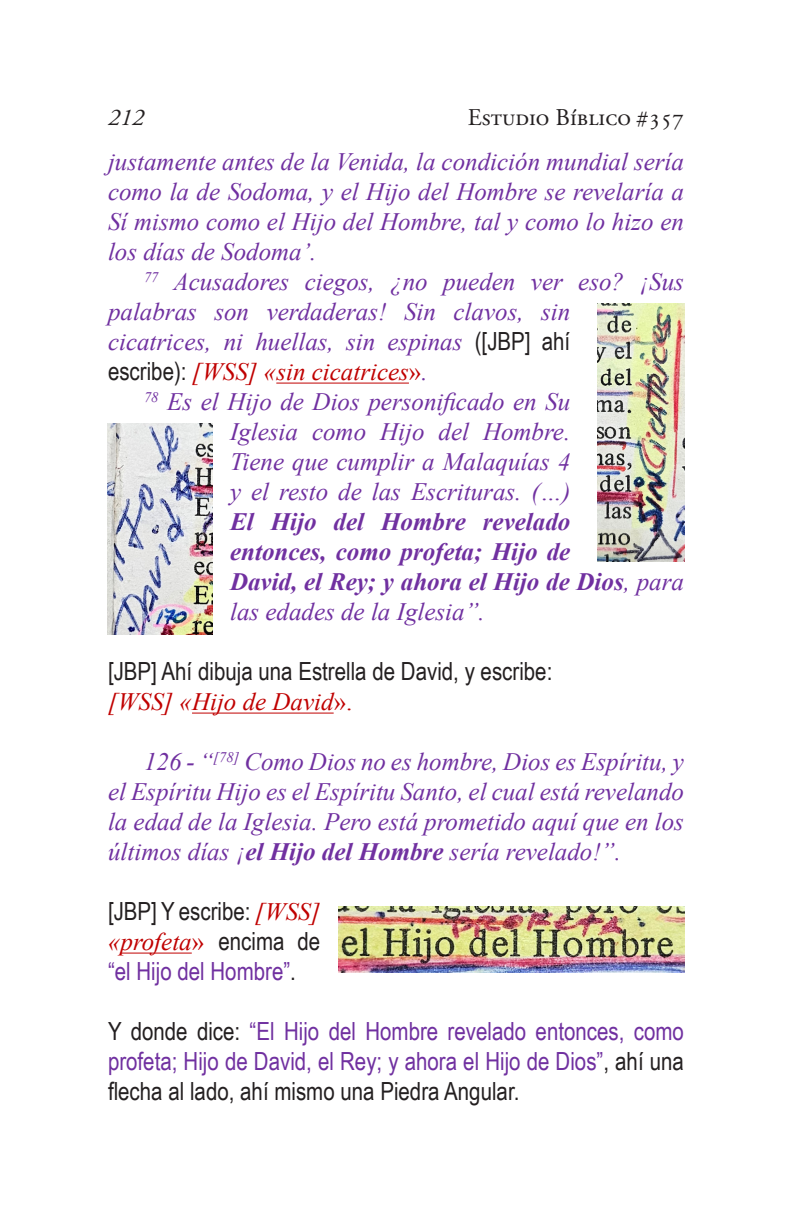
<style>
.page{position:relative;width:792px;height:1224px;background:#fff}
.page>*{position:absolute;margin:0;border:0;box-sizing:border-box;transform-origin:0 0}
.t1{font:italic 25px/30px "Times New Roman";color:#7030a0;text-align:justify}
.t2{font:25px/30px "Arial Narrow";color:#7030a0;text-align:justify}
.t3{font:25px/30px "Arial Narrow";color:#231f20;text-align:justify}
.t4{font:italic 25px "Times New Roman";color:#c00000}
.t5{font:24px "Adobe Garamond Pro";color:#231f20}
.t6{font:italic 24px "Adobe Garamond Pro";color:#231f20}
.s1{font-family:"Arial Narrow";font-style:normal;color:#231f20}
.s2{color:#c00000}
.s3{font-style:normal;color:#c00000}
.s4{font-weight:700}
.s5{font-style:normal}
.s6{font-family:"Times New Roman";font-style:italic;color:#c00000}
.s7{font-family:"Times New Roman";color:#c00000}
.s8{color:#7030a0}
.s9{color:#231f20}
</style>
<div class="page">
<hr style="left:276px;top:383px;width:133px;height:1px;background:#c00000">
<hr style="left:192px;top:713px;width:142px;height:1px;background:#c00000">
<hr style="left:120px;top:953px;width:72px;height:1px;background:#c00000">
<img style="left:597px;top:303px;width:87px;height:259px">
<img style="left:107px;top:423px;width:105px;height:211px">
<img style="left:338px;top:906px;width:346px;height:66px">
<p class="t6" style="left:108px;top:103px;width:37px">212</p>
<p class="t5" style="left:468px;top:103px;width:218px">Estudio Bíblico #357</p>
<p class="t1" style="left:108px;top:146px;width:578px">justamente antes de la Venida, la condición mundial sería como la de Sodoma, y el Hijo del Hombre se revelaría a Sí mismo como el Hijo del Hombre, tal y como lo hizo en los días de Sodoma’.</p>
<p class="t1" style="left:108px;top:266px;width:578px;text-align:left;text-indent:36px"><sup>77</sup> Acusadores ciegos, ¿no pueden ver eso? ¡Sus palabras son verdaderas! Sin clavos, sin<br>cicatrices, ni huellas, sin espinas <span class="s1">([JBP] ahí<br>escribe):</span> <span class="s2">[WSS] «sin cicatrices</span><span class="s3">»</span>.</p>
<p class="t1" style="left:230px;top:386px;width:455px;text-align:left;text-indent:-86px"><sup>78</sup> Es el Hijo de Dios personificado en Su<br>Iglesia como Hijo del Hombre.<br>Tiene que cumplir a Malaquías 4<br>y el resto de las Escrituras. (…)<br><span class="s4">El Hijo del Hombre revelado<br>entonces, como profeta; Hijo de<br>David, el Rey; y ahora el Hijo de Dios</span>, para las edades de la Iglesia”.</p>
<p class="t3" style="left:108px;top:656px;width:446px">[JBP] Ahí dibuja una Estrella de David, y escribe:</p>
<p class="t4" style="left:108px;top:685px;width:246px">[WSS] «Hijo de David<span class="s5">».</span></p>
<p class="t1" style="left:108px;top:746px;width:578px;text-indent:36px">126 - “<sup>[78]</sup> Como Dios no es hombre, Dios es Espíritu, y el Espíritu Hijo es el Espíritu Santo, el cual está revelando la edad de la Iglesia. Pero está prometido aquí que en los últimos días ¡<span class="s4">el Hijo del Hombre</span> sería revelado!”.</p>
<p class="t3" style="left:108px;top:896px;width:214px">[JBP] Y escribe: <span class="s6">[WSS] «profeta</span><span class="s7">»</span> encima de <span class="s8">“el Hijo del Hombre”</span>.</p>
<p class="t2" style="left:108px;top:1016px;width:578px"><span class="s9">Y donde dice:</span> “El Hijo del Hombre revelado entonces, como profeta; Hijo de David, el Rey; y ahora el Hijo de Dios”<span class="s9">, ahí una flecha al lado, ahí mismo una Piedra Angular.</span></p>
</div>
